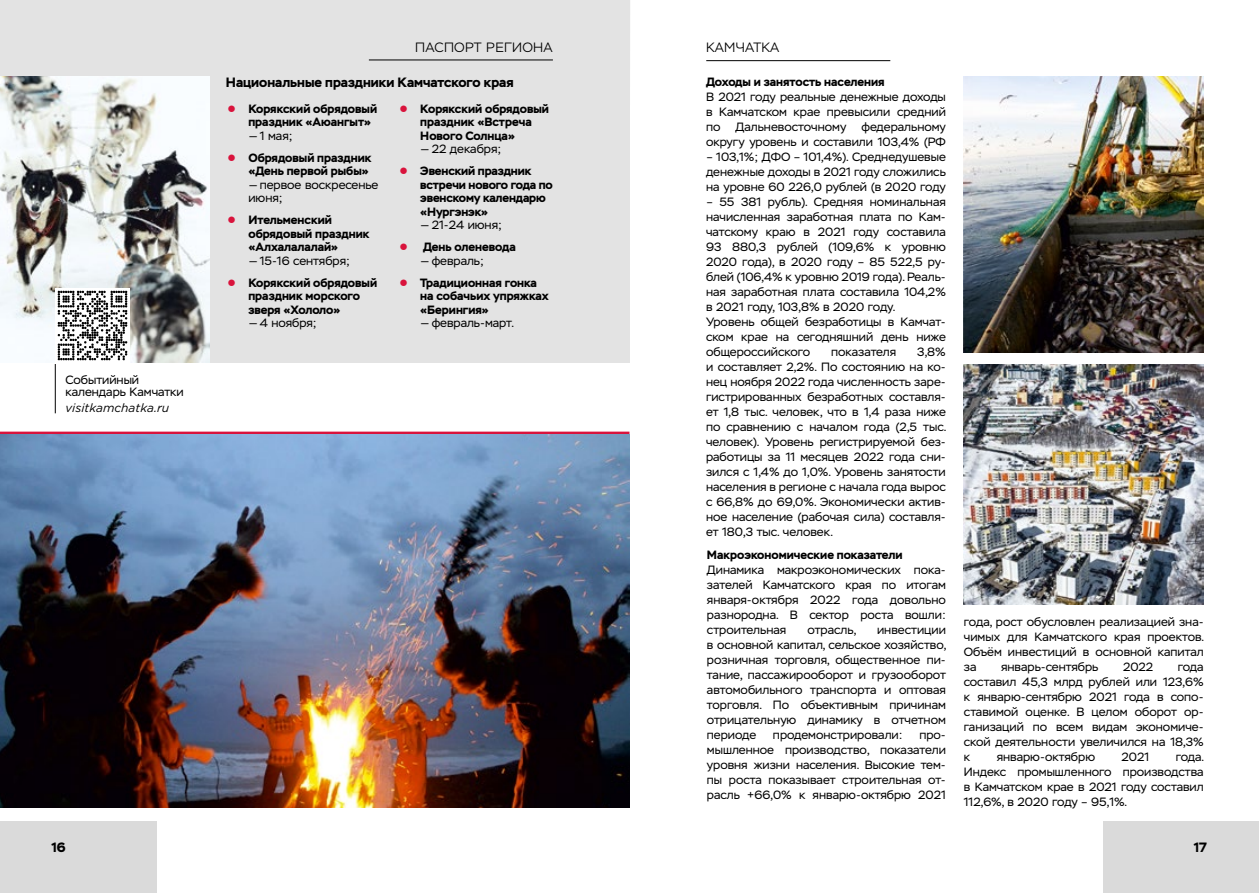
<style>
.page{position:relative;width:1259px;height:893px;background:#fff}
.page>*{position:absolute;margin:0;border:0;box-sizing:border-box;transform-origin:0 0}
.t1{font:700 13.5px "Stem";color:#000}
.t2{font:300 13.5px "Stem";letter-spacing:.02em;color:#000}
.t3{font:12px/15px "Stem";color:#000;text-align:justify}
.t4{font:700 12px/13.5px "Stem";color:#000}
.t5{font:italic 12px "Gotham Pro";color:#000}
.s1{font-family:"Arial";font-size:15px;color:#d9133c}
.s2{font-weight:700}
</style>
<div class="page">
<div style="left:0;top:821px;width:157px;height:72px;background:#dadada"></div>
<div style="left:0;top:0;width:629px;height:363px;background:#e3e3e3"></div>
<hr style="left:0;top:432px;width:629px;height:3px;background:#d9133c">
<img style="left:0;top:77px;width:209px;height:286px">
<svg style="left:55px;top:288px;width:75px;height:75px"></svg>
<svg style="left:58px;top:291px;width:69px;height:69px;background:#9e9e9e"></svg>
<hr style="left:55px;top:364px;width:1px;height:49px;background:#000">
<hr style="left:369px;top:60px;width:184px;height:1px;background:#000">
<img style="left:0;top:435px;width:629px;height:373px">
<div style="left:1103px;top:821px;width:156px;height:72px;background:#dadada"></div>
<hr style="left:706px;top:60px;width:184px;height:1px;background:#000">
<svg style="left:629px;top:0;width:1px;height:363px"></svg>
<img style="left:964px;top:77px;width:239px;height:276px">
<img style="left:964px;top:364px;width:239px;height:240px">
<p class="t3" style="left:65px;top:374px;width:120px;line-height:12px">Событийный календарь Камчатки</p>
<p class="t5" style="left:65px;top:401px;width:105px">visitkamchatka.ru</p>
<p class="t2" style="left:415px;top:40px;width:139px">ПАСПОРТ РЕГИОНА</p>
<p class="t1" style="left:226px;top:74px;width:289px">Национальные праздники Камчатского края</p>
<p class="t4" style="left:248px;top:102px;width:130px;text-indent:-21px"><span class="s1">●</span> Корякский обрядовый праздник «Аюангыт»</p>
<p class="t3" style="left:248px;top:128px;width:46px">— 1 мая;</p>
<p class="t4" style="left:227px;top:151px;width:146px;text-align:right"><span class="s1">●</span> Обрядовый праздник «День первой рыбы»</p>
<p class="t3" style="left:248px;top:178px;width:131px;line-height:13.5px">— первое воскресенье июня;</p>
<p class="t4" style="left:248px;top:213px;width:122px;text-indent:-21px"><span class="s1">●</span> Ительменский обрядовый праздник «Алхалалалай»</p>
<p class="t3" style="left:248px;top:253px;width:103px">— 15-16 сентября;</p>
<p class="t4" style="left:248px;top:276px;width:130px;text-indent:-21px"><span class="s1">●</span> Корякский обрядовый праздник морского зверя «Хололо»</p>
<p class="t3" style="left:248px;top:316px;width:70px">— 4 ноября;</p>
<p class="t4" style="left:420px;top:102px;width:130px;text-indent:-21px"><span class="s1">●</span> Корякский обрядовый праздник «Встреча<br>Нового Солнца»</p>
<p class="t3" style="left:420px;top:142px;width:82px">— 22 декабря;</p>
<p class="t4" style="left:420px;top:164px;width:134px;text-indent:-21px"><span class="s1">●</span> Эвенский праздник встречи нового года по эвенскому календарю «Нургэнэк»</p>
<p class="t3" style="left:420px;top:218px;width:83px">— 21-24 июня;</p>
<p class="t4" style="left:399px;top:240px;width:118px"><span class="s1">●</span> День оленевода</p>
<p class="t3" style="left:420px;top:253px;width:65px">— февраль;</p>
<p class="t4" style="left:420px;top:276px;width:130px;text-indent:-21px"><span class="s1">●</span> Традиционная гонка на собачьих упряжках «Берингия»</p>
<p class="t3" style="left:420px;top:316px;width:95px">— февраль-март.</p>
<p class="t1" style="left:51px;top:839px;width:16px">16</p>
<p class="t2" style="left:706px;top:40px;width:75px">КАМЧАТКА</p>
<p class="t3" style="left:706px;top:74px;width:241px;text-align:left"><span class="s2">Доходы и занятость населения<br></span>В 2021 году реальные денежные доходы в Камчатском крае превысили средний по</p>
<p class="t3" style="left:706px;top:119px;width:241px;text-align:right">федеральному<br>округу уровень и составили 103,4% (РФ</p>
<p class="t3" style="left:706px;top:149px;width:241px">– 103,1%; ДФО – 101,4%). Среднедушевые денежные доходы в 2021 году сложились на уровне 60 226,0 рублей (в 2020 году</p>
<p class="t3" style="left:706px;top:194px;width:241px;text-align:left">– 55 381 рубль). Средняя номинальная начисленная заработная плата по Кам&shy;чатскому краю в 2021 году составила 93 880,3 рублей (109,6% к уровню 2020 года), в 2020 году – 85 522,5 ру&shy;блей (106,4% к уровню 2019 года). Реаль&shy;ная заработная плата составила 104,2% в 2021 году, 103,8% в 2020 году.<br>Уровень общей безработицы в Камчат&shy;ском крае на сегодняшний день ниже общероссийского</p>
<p class="t3" style="left:735px;top:119px;width:112px">Дальневосточному</p>
<p class="t3" style="left:706px;top:344px;width:242px;text-indent:211px">3,8% и составляет 2,2%. По состоянию на ко&shy;нец ноября 2022 года численность заре&shy;гистрированных безработных составля&shy;ет 1,8 тыс. человек, что в 1,4 раза ниже по сравнению с началом года (2,5 тыс. человек). Уровень регистрируемой без&shy;работицы за 11 месяцев 2022 года сни&shy;зился с 1,4% до 1,0%. Уровень занятости населения в регионе с начала года вырос с 66,8% до 69,0%. Экономически актив&shy;ное население (рабочая сила) составля&shy;ет 180,3 тыс. человек.</p>
<p class="t3" style="left:707px;top:547px;width:240px;text-align:left"><span class="s2">Макроэкономические показатели<br></span>Динамика макроэкономических пока&shy;зателей Камчатского края по итогам января-октября 2022 года довольно разнородна. В сектор роста вошли: строительная</p>
<p class="t3" style="left:831px;top:344px;width:67px">показателя</p>
<p class="t3" style="left:707px;top:622px;width:241px;text-indent:170px">инвестиции в основной капитал, сельское хозяйство, розничная торговля, общественное пи&shy;тание, пассажирооборот и грузооборот автомобильного транспорта и оптовая торговля. По объективным причинам отрицательную динамику в отчетном периоде</p>
<p class="t3" style="left:807px;top:622px;width:50px">отрасль,</p>
<p class="t3" style="left:707px;top:727px;width:240px;text-indent:212px">про&shy;мышленное производство, показатели уровня жизни населения. Высокие тем&shy;пы роста показывает строительная от&shy;расль +66,0% к январю-октябрю 2021</p>
<p class="t3" style="left:773px;top:727px;width:131px">продемонстрировали:</p>
<p class="t3" style="left:964px;top:614px;width:242px">года, рост обусловлен реализацией зна&shy;чимых для Камчатского края проектов.<br>Объём инвестиций в основной капитал за</p>
<p class="t3" style="left:1001px;top:659px;width:99px">январь-сентябрь</p>
<p class="t3" style="left:1123px;top:659px;width:32px">2022</p>
<p class="t3" style="left:964px;top:659px;width:241px;text-indent:214px">года составил 45,3 млрд рублей или 123,6% к январю-сентябрю 2021 года в сопо&shy;ставимой оценке. В целом оборот ор&shy;ганизаций по всем видам экономиче&shy;ской деятельности увеличился на 18,3% к</p>
<p class="t3" style="left:996px;top:749px;width:100px">январю-октябрю</p>
<p class="t3" style="left:1121px;top:749px;width:29px">2021</p>
<p class="t3" style="left:964px;top:749px;width:242px;text-indent:212px">года.<br>Индекс промышленного производства в Камчатском крае в 2021 году составил 112,6%, в 2020 году – 95,1%.</p>
<p class="t1" style="left:1194px;top:839px;width:15px">17</p>
</div>
